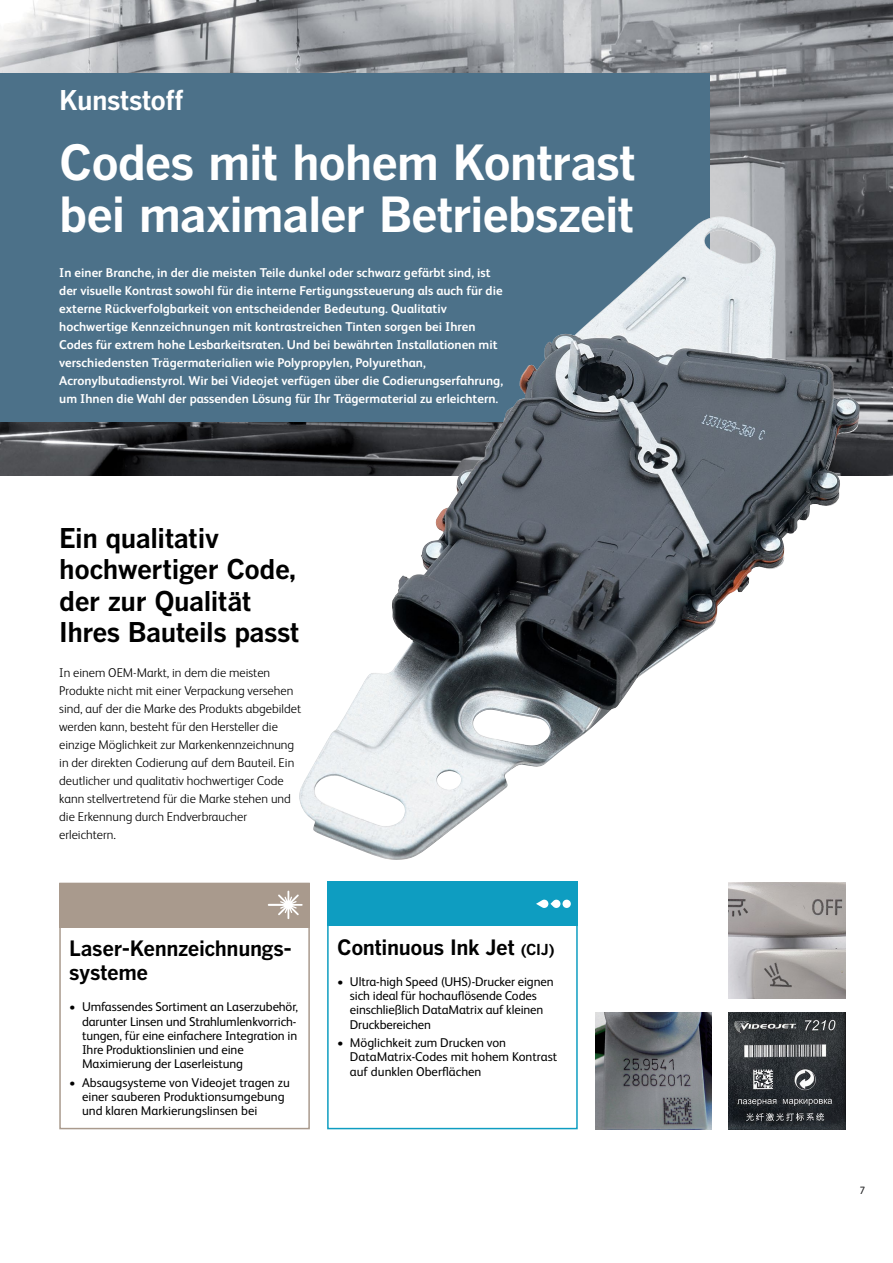
<style>
.page{position:relative;width:893px;height:1263px;background:#fff}
.page>*{position:absolute;margin:0;border:0;box-sizing:border-box;transform-origin:0 0}
.t1{font:700 48px/52.5px "Benton Gothic";letter-spacing:-.03em;color:#fff}
.t2{font:700 27px/31.5px "Benton Gothic";letter-spacing:-.02em;color:#000}
.t3{font:700 27px "Benton Gothic";letter-spacing:-.03em;color:#fff}
.t4{font:700 21px/24px "Benton Gothic";letter-spacing:-.025em;color:#000}
.t5{font:700 12.75px/18px "FS Albert Pro";color:#fff}
.t6{font:12.75px/14.2px "FS Albert Pro";letter-spacing:-.01em;color:#000}
.t7{font:300 12.75px/18px "FS Albert Pro";color:#000}
.t8{font:300 10.5px "FS Albert Pro";color:#404042}
.s1{font-size:15px}
</style>
<div class="page">
<img style="left:0;top:0;width:893px;height:475px">
<div style="left:0;top:73px;width:710px;height:349px;background:#4c7189"></div>
<div style="left:59px;top:883px;width:251px;height:246px;border:2px solid #a99a8d"></div>
<div style="left:59px;top:883px;width:251px;height:44px;background:#a99a8d"></div>
<svg style="left:268px;top:891px;width:35px;height:28px"></svg>
<div style="left:327px;top:881px;width:251px;height:248px;border:2px solid #0e9dc1"></div>
<div style="left:327px;top:881px;width:251px;height:45px;background:#0e9dc1"></div>
<div style="left:562px;top:900px;width:9px;height:8px;background:#fff;border-radius:50%"></div>
<svg style="left:536px;top:900px;width:24px;height:8px"></svg>
<img style="left:298px;top:217px;width:421px;height:643px">
<img style="left:729px;top:1012px;width:116px;height:117px">
<img style="left:729px;top:882px;width:116px;height:117px">
<img style="left:595px;top:1012px;width:117px;height:117px">
<h2 class="t3" style="left:59px;top:85px;width:126px">Kunststoff</h2>
<h1 class="t1" style="left:59px;top:137px;width:579px">Codes mit hohem Kontrast bei maximaler Betriebszeit</h1>
<p class="t5" style="left:59px;top:263px;width:445px">In einer Branche, in der die meisten Teile dunkel oder schwarz gefärbt sind, ist der visuelle Kontrast sowohl für die interne Fertigungssteuerung als auch für die externe Rückverfolgbarkeit von entscheidender Bedeutung. Qualitativ hochwertige Kennzeichnungen mit kontrastreichen Tinten sorgen bei Ihren Codes für extrem hohe Lesbarkeitsraten. Und bei bewährten Installationen mit verschiedensten Trägermaterialien wie Polypropylen, Polyurethan, Acronylbutadienstyrol. Wir bei Videojet verfügen über die Codierungserfahrung, um Ihnen die Wahl der passenden Lösung für Ihr Trägermaterial zu erleichtern.</p>
<h2 class="t2" style="left:59px;top:523px;width:242px">Ein qualitativ hochwertiger Code, der zur Qualität<br>Ihres Bauteils passt</h2>
<p class="t7" style="left:59px;top:663px;width:243px">In einem OEM-Markt, in dem die meisten Produkte nicht mit einer Verpackung versehen sind, auf der die Marke des Produkts abgebildet werden kann, besteht für den Hersteller die einzige Möglichkeit zur Markenkennzeichnung in der direkten Codierung auf dem Bauteil. Ein deutlicher und qualitativ hochwertiger Code kann stellvertretend für die Marke stehen und die Erkennung durch Endverbraucher erleichtern.</p>
<h3 class="t4" style="left:69px;top:937px;width:224px">Laser-Kennzeichnungs&shy;systeme</h3>
<p class="t6" style="left:82px;top:999px;width:218px;text-indent:-13px">• Umfassendes Sortiment an Laserzubehör, darunter Linsen und Strahlumlenkvorrich&shy;tungen, für eine einfachere Integration in Ihre Produktionslinien und eine Maximierung der Laserleistung</p>
<p class="t6" style="left:82px;top:1074px;width:209px;text-indent:-13px">• Absaugsysteme von Videojet tragen zu einer sauberen Produktionsumgebung und klaren Markierungslinsen bei</p>
<h3 class="t4" style="left:337px;top:935px;width:219px">Continuous Ink Jet <span class="s1">(CIJ)</span></h3>
<p class="t6" style="left:350px;top:973px;width:205px;text-indent:-13px">• Ultra-high Speed (UHS)-Drucker eignen sich ideal für hochauflösende Codes einschließlich DataMatrix auf kleinen Druckbereichen</p>
<p class="t6" style="left:350px;top:1035px;width:209px;text-indent:-13px">• Möglichkeit zum Drucken von<br>DataMatrix-Codes mit hohem Kontrast auf dunklen Oberflächen</p>
<p class="t8" style="left:859px;top:1183px;width:7px">7</p>
</div>
